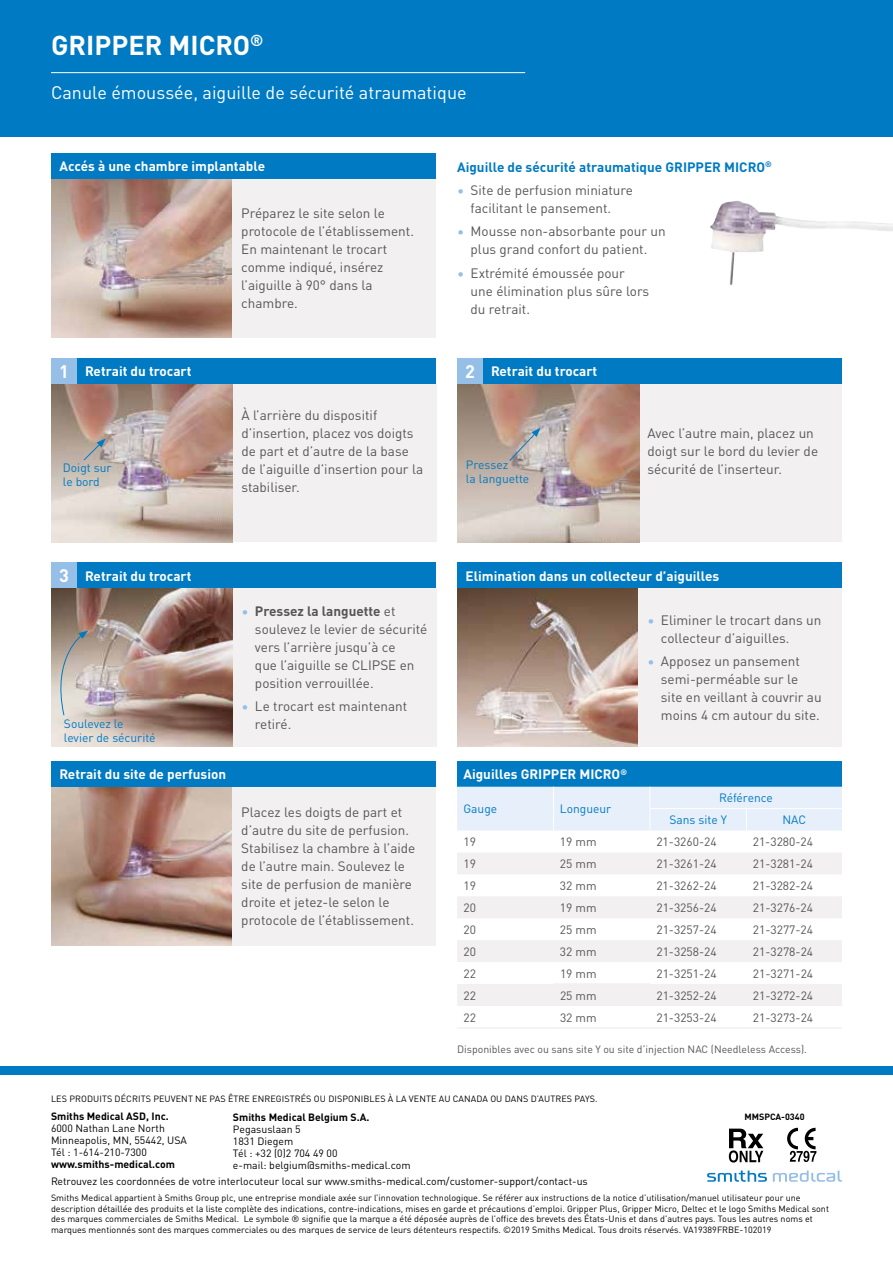
<style>
.page{position:relative;width:893px;height:1263px;background:#fff}
.page>*{position:absolute;margin:0;border:0;box-sizing:border-box;transform-origin:0 0}
.t1{font:700 27px "DINOT";color:#fff}
.t2{font:18px "DINOT";color:#fff}
.t3{font:13.5px/18px "DINOT";color:#575655}
.t4{font:700 13.5px "DINOT";color:#fff}
.t5{font:700 13.5px "DINOT";color:#007ac2}
.t6{font:12px "DINOT";color:#575655}
.t7{font:12px/13.5px "DINOT";color:#007ac2}
.t8{font:10.5px/12px "DINOT";color:#000}
.t9{font:700 10.5px "DINOT";color:#000}
.t10{font:10.5px "DINOT";color:#575655}
.t11{font:9px/10.5px "DINOT";color:#000}
.t12{font:700 9px "DINOT";color:#000}
.s1{font-size:18px}
.s2{color:#95bfe6}
.s3{font-weight:700}
</style>
<div class="page">
<div style="left:0;top:0;width:893px;height:136px;background:#007ac2"></div>
<div style="left:0;top:1066px;width:893px;height:9px;background:#007ac2"></div>
<img style="left:51px;top:179px;width:182px;height:159px">
<img style="left:457px;top:588px;width:182px;height:159px">
<img style="left:51px;top:787px;width:182px;height:158px">
<div style="left:51px;top:153px;width:385px;height:26px;background:#007ac2"></div>
<div style="left:457px;top:563px;width:385px;height:25px;background:#007ac2"></div>
<div style="left:51px;top:761px;width:385px;height:26px;background:#007ac2"></div>
<div style="left:233px;top:179px;width:203px;height:159px;background:#f2f0f1"></div>
<div style="left:233px;top:384px;width:203px;height:158px;background:#f2f0f1"></div>
<div style="left:639px;top:384px;width:203px;height:158px;background:#f2f0f1"></div>
<div style="left:233px;top:588px;width:203px;height:159px;background:#f2f0f1"></div>
<div style="left:639px;top:588px;width:203px;height:159px;background:#f2f0f1"></div>
<div style="left:233px;top:787px;width:203px;height:158px;background:#f2f0f1"></div>
<img style="left:51px;top:384px;width:182px;height:158px">
<div style="left:77px;top:358px;width:359px;height:26px;background:#007ac2"></div>
<div style="left:51px;top:358px;width:26px;height:26px;background:#95bfe6"></div>
<svg style="left:83px;top:438px;width:23px;height:23px"></svg>
<img style="left:457px;top:384px;width:182px;height:158px">
<div style="left:483px;top:358px;width:359px;height:26px;background:#007ac2"></div>
<div style="left:457px;top:358px;width:26px;height:26px;background:#95bfe6"></div>
<svg style="left:509px;top:428px;width:32px;height:34px"></svg>
<img style="left:51px;top:588px;width:182px;height:159px">
<div style="left:77px;top:563px;width:359px;height:25px;background:#007ac2"></div>
<div style="left:51px;top:563px;width:26px;height:25px;background:#95bfe6"></div>
<svg style="left:51px;top:630px;width:37px;height:86px;background:#c0bab2"></svg>
<div style="left:457px;top:761px;width:385px;height:26px;background:#007ac2"></div>
<svg style="left:457px;top:853px;width:385px;height:153px;fill:#f2f0f1"></svg>
<hr style="left:554px;top:983px;width:96px;height:2px;background:#f2f0f1">
<hr style="left:457px;top:1027px;width:97px;height:2px;background:#f2f0f1">
<hr style="left:554px;top:1027px;width:96px;height:2px;background:#f2f0f1">
<hr style="left:650px;top:1027px;width:96px;height:2px;background:#f2f0f1">
<hr style="left:746px;top:1027px;width:96px;height:2px;background:#f2f0f1">
<div style="left:457px;top:787px;width:385px;height:43px;background:#e7effa"></div>
<hr style="left:51px;top:72px;width:474px;height:1px;background:#fff">
<svg style="left:707px;top:1170px;width:60px;height:12px"></svg>
<svg style="left:773px;top:1170px;width:69px;height:12px"></svg>
<img style="left:710px;top:201px;width:183px;height:84px">
<svg style="left:729px;top:1128px;width:34px;height:34px"></svg>
<svg style="left:787px;top:1128px;width:29px;height:34px"></svg>
<h1 class="t1" style="left:51px;top:24px;width:214px">GRIPPER MICRO<sup>®</sup></h1>
<h2 class="t2" style="left:51px;top:78px;width:417px">Canule émoussée, aiguille de sécurité atraumatique</h2>
<p class="t4" style="left:60px;top:156px;width:207px">Accés à une chambre implantable</p>
<p class="t4" style="left:59px;top:361px;width:134px"><span class="s1">1</span> Retrait du trocart</p>
<p class="t7" style="left:63px;top:460px;width:50px">Doigt sur le bord</p>
<p class="t3" style="left:241px;top:204px;width:174px">Préparez le site selon le protocole de l’établissement.<br>En maintenant le trocart comme indiqué, insérez l’aiguille à 90° dans la chambre.</p>
<p class="t3" style="left:241px;top:406px;width:183px">À l’arrière du dispositif d’insertion, placez vos doigts de part et d’autre de la base de l’aiguille d’insertion pour la stabiliser.</p>
<p class="t5" style="left:457px;top:156px;width:316px">Aiguille de sécurité atraumatique GRIPPER MICRO<sup>®</sup></p>
<p class="t3" style="left:471px;top:180px;width:164px;text-indent:-14px"><span class="s2">•</span> Site de perfusion miniature facilitant le pansement.</p>
<p class="t3" style="left:457px;top:222px;width:210px;text-align:center"><span class="s2">•</span> Mousse non-absorbante pour un plus grand confort du patient.</p>
<p class="t3" style="left:471px;top:263px;width:180px;text-indent:-14px"><span class="s2">•</span> Extrémité émoussée pour une élimination plus sûre lors du retrait.</p>
<p class="t4" style="left:465px;top:361px;width:134px"><span class="s1">2</span> Retrait du trocart</p>
<p class="t7" style="left:466px;top:457px;width:65px">Pressez<br>la languette</p>
<p class="t3" style="left:647px;top:424px;width:172px">Avec l’autre main, placez un doigt sur le bord du levier de sécurité de l’inserteur.</p>
<p class="t4" style="left:59px;top:565px;width:134px"><span class="s1">3</span> Retrait du trocart</p>
<p class="t7" style="left:64px;top:716px;width:93px">Soulevez le levier de sécurité</p>
<p class="t3" style="left:255px;top:601px;width:174px;text-indent:-14px"><span class="s2">•</span> <span class="s3">Pressez la languette</span> et soulevez le levier de sécurité vers l’arrière jusqu’à ce<br>que l’aiguille se CLIPSE en position verrouillée.</p>
<p class="t3" style="left:255px;top:697px;width:154px;text-indent:-14px"><span class="s2">•</span> Le trocart est maintenant retiré.</p>
<p class="t4" style="left:466px;top:565px;width:255px">Elimination dans un collecteur d’aiguilles</p>
<p class="t3" style="left:661px;top:610px;width:162px;text-indent:-14px"><span class="s2">•</span> Eliminer le trocart dans un collecteur d’aiguilles.</p>
<p class="t3" style="left:661px;top:652px;width:162px;text-indent:-14px"><span class="s2">•</span> Apposez un pansement semi-perméable sur le site en veillant à couvrir au moins 4 cm autour du site.</p>
<p class="t4" style="left:463px;top:764px;width:165px">Aiguilles GRIPPER MICRO<sup>®</sup></p>
<p class="t7" style="left:463px;top:801px;width:35px">Gauge</p>
<p class="t7" style="left:560px;top:801px;width:53px">Longueur</p>
<p class="t7" style="left:669px;top:786px;width:105px;line-height:21.9px;text-indent:50px">Référence<br>Sans site Y</p>
<p class="t4" style="left:60px;top:764px;width:168px">Retrait du site de perfusion</p>
<p class="t3" style="left:241px;top:802px;width:176px">Placez les doigts de part et d’autre du site de perfusion.<br>Stabilisez la chambre à l’aide de l’autre main. Soulevez le site de perfusion de manière droite et jetez-le selon le protocole de l’établissement.</p>
<p class="t7" style="left:782px;top:812px;width:25px">NAC</p>
<p class="t6" style="left:463px;top:833px;width:14px">19</p>
<p class="t6" style="left:560px;top:833px;width:38px">19 mm</p>
<p class="t6" style="left:656px;top:833px;width:62px">21-3260-24</p>
<p class="t6" style="left:753px;top:833px;width:62px">21-3280-24</p>
<p class="t6" style="left:463px;top:854px;width:14px">19</p>
<p class="t6" style="left:560px;top:854px;width:38px">25 mm</p>
<p class="t6" style="left:656px;top:854px;width:62px">21-3261-24</p>
<p class="t6" style="left:753px;top:854px;width:62px">21-3281-24</p>
<p class="t6" style="left:463px;top:876px;width:14px">19</p>
<p class="t6" style="left:560px;top:876px;width:38px">32 mm</p>
<p class="t6" style="left:656px;top:876px;width:62px">21-3262-24</p>
<p class="t6" style="left:753px;top:876px;width:62px">21-3282-24</p>
<p class="t6" style="left:464px;top:898px;width:14px">20</p>
<p class="t6" style="left:560px;top:898px;width:38px">19 mm</p>
<p class="t6" style="left:656px;top:898px;width:62px">21-3256-24</p>
<p class="t6" style="left:753px;top:898px;width:62px">21-3276-24</p>
<p class="t6" style="left:464px;top:920px;width:14px">20</p>
<p class="t6" style="left:560px;top:920px;width:38px">25 mm</p>
<p class="t6" style="left:656px;top:920px;width:62px">21-3257-24</p>
<p class="t6" style="left:753px;top:920px;width:62px">21-3277-24</p>
<p class="t6" style="left:464px;top:942px;width:14px">20</p>
<p class="t6" style="left:560px;top:942px;width:38px">32 mm</p>
<p class="t6" style="left:656px;top:942px;width:62px">21-3258-24</p>
<p class="t6" style="left:753px;top:942px;width:62px">21-3278-24</p>
<p class="t6" style="left:464px;top:964px;width:14px">22</p>
<p class="t6" style="left:560px;top:964px;width:38px">19 mm</p>
<p class="t6" style="left:656px;top:964px;width:62px">21-3251-24</p>
<p class="t6" style="left:753px;top:964px;width:62px">21-3271-24</p>
<p class="t6" style="left:464px;top:986px;width:14px">22</p>
<p class="t6" style="left:560px;top:986px;width:38px">25 mm</p>
<p class="t6" style="left:656px;top:986px;width:62px">21-3252-24</p>
<p class="t6" style="left:753px;top:986px;width:62px">21-3272-24</p>
<p class="t6" style="left:464px;top:1008px;width:14px">22</p>
<p class="t6" style="left:560px;top:1008px;width:38px">32 mm</p>
<p class="t6" style="left:656px;top:1008px;width:62px">21-3253-24</p>
<p class="t6" style="left:753px;top:1008px;width:62px">21-3273-24</p>
<p class="t10" style="left:457px;top:1041px;width:351px">Disponibles avec ou sans site Y ou site d’injection NAC (Needleless Access).</p>
<p class="t11" style="left:51px;top:1093px;width:548px">LES PRODUITS DÉCRITS PEUVENT NE PAS ÊTRE ENREGISTRÉS OU DISPONIBLES À LA VENTE AU CANADA OU DANS D’AUTRES PAYS.</p>
<p class="t9" style="left:51px;top:1108px;width:119px">Smiths Medical ASD, Inc.</p>
<p class="t8" style="left:51px;top:1121px;width:137px">6000 Nathan Lane North<br>Minneapolis, MN, 55442, USA<br>Tél : 1-614-210-7300</p>
<p class="t9" style="left:51px;top:1156px;width:125px">www.smiths-medical.com</p>
<p class="t8" style="left:51px;top:1175px;width:538px">Retrouvez les coordonnées de votre interlocuteur local sur www.smiths-medical.com/customer-support/contact-us</p>
<p class="t11" style="left:51px;top:1192px;width:779px">Smiths Medical appartient à Smiths Group plc, une entreprise mondiale axée sur l’innovation technologique. Se référer aux instructions de la notice d’utilisation/manuel utilisateur pour une description détaillée des produits et la liste complète des indications, contre-indications, mises en garde et précautions d’emploi. Gripper Plus, Gripper Micro, Deltec et le logo Smiths Medical sont des marques commerciales de Smiths Medical. Le symbole ® signifie que la marque a été déposée auprès de l’office des brevets des États-Unis et dans d’autres pays. Tous les autres noms et marques mentionnés sont des marques commerciales ou des marques de service de leurs détenteurs respectifs. ©2019 Smiths Medical. Tous droits réservés. VA19389FRBE-102019</p>
<p class="t9" style="left:233px;top:1108px;width:138px">Smiths Medical Belgium S.A.</p>
<p class="t8" style="left:233px;top:1122px;width:179px">Pegasuslaan 5<br>1831 Diegem<br>Tél : +32 (0)2 704 49 00<br>e-mail: belgium@smiths-medical.com</p>
<p class="t12" style="left:744px;top:1109px;width:62px">MMSPCA-0340</p>
</div>
